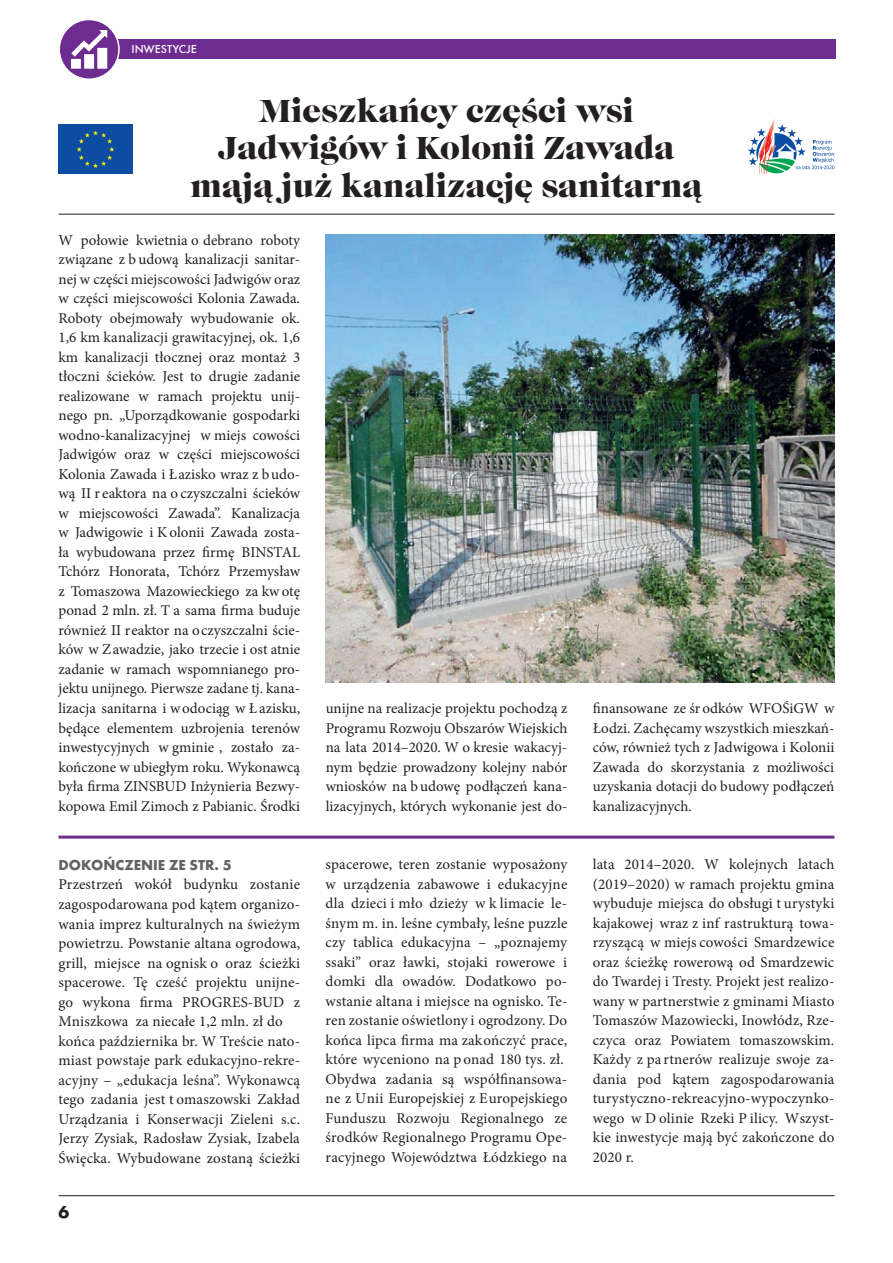
<style>
.page{position:relative;width:893px;height:1263px;background:#fff}
.page>*{position:absolute;margin:0;border:0;box-sizing:border-box;transform-origin:0 0}
.t1{font:33px/37.5px "Caslon Gra DCE";color:#231f20;text-align:center}
.t2{font:700 18px "Futura TCE";color:#231f20}
.t3{font:15px/19.5px "Minion Pro";letter-spacing:.01em;color:#231f20;text-align:justify}
.t4{font:700 15px "Futura TCE";color:#636366}
.t5{font:500 12px "Futura TCE";color:#fff}
</style>
<div class="page">
<hr style="left:58px;top:1195px;width:776px;height:1px;background:#231f20">
<img style="left:326px;top:234px;width:508px;height:448px">
<div style="left:58px;top:124px;width:75px;height:50px;background:#0d4da1"></div>
<svg style="left:77px;top:130px;width:37px;height:38px"></svg>
<svg style="left:748px;top:124px;width:86px;height:49px"></svg>
<div style="left:117px;top:39px;width:718px;height:19px;background:#6e2c91"></div>
<div style="left:59px;top:19px;width:60px;height:60px;background:#6e2c91;border-radius:50%"></div>
<div style="left:58px;top:19px;width:62px;height:61px;border:2px solid #fff;border-radius:50%"></div>
<svg style="left:71px;top:30px;width:36px;height:39px"></svg>
<hr style="left:58px;top:214px;width:776px;height:1px;background:#231f20">
<hr style="left:58px;top:836px;width:776px;height:2px;background:#6e2c91">
<p class="t5" style="left:132px;top:42px;width:67px">INWESTYCJE</p>
<h1 class="t1" style="left:190px;top:93px;width:514px">Mieszkańcy części wsi<br>Jadwigów i Kolonii Zawada mają już kanalizację sanitarną</h1>
<p class="t3" style="left:58px;top:230px;width:243px">W połowie kwietnia o debrano roboty związane z b udową kanalizacji sanitar&shy;nej w części miejscowości Jadwigów oraz w części miejscowości Kolonia Zawada.<br>Roboty obejmowały wybudowanie ok.<br>1,6 km kanalizacji grawitacyjnej, ok. 1,6 km kanalizacji tłocznej oraz montaż 3 tłoczni ścieków. Jest to drugie zadanie realizowane w ramach projektu unij&shy;nego pn. „Uporządkowanie gospodarki wodno-kanalizacyjnej w miejs cowości Jadwigów oraz w części miejscowości Kolonia Zawada i Łazisko wraz z budo&shy;wą II r eaktora na o czyszczalni ścieków w miejscowości Zawada”. Kanalizacja w Jadwigowie i K olonii Zawada zosta&shy;ła wybudowana przez firmę BINSTAL Tchórz Honorata, Tchórz Przemysław z Tomaszowa Mazowieckiego za kw otę ponad 2 mln. zł. T a sama firma buduje również II reaktor na oczyszczalni ście&shy;ków w Z awadzie, jako trzecie i ost atnie zadanie w ramach wspomnianego pro&shy;jektu unijnego. Pierwsze zadane tj. kana&shy;lizacja sanitarna i w odociąg w Ł azisku, będące elementem uzbrojenia terenów inwestycyjnych w gminie , zostało za&shy;kończone w ubiegłym roku. Wykonawcą była firma ZINSBUD Inżynieria Bezwy&shy;kopowa Emil Zimoch z Pabianic. Środki</p>
<p class="t4" style="left:58px;top:856px;width:175px">DOKOŃCZENIE ZE STR. 5</p>
<p class="t3" style="left:58px;top:875px;width:243px;text-align:left">Przestrzeń wokół budynku zostanie zagospodarowana pod kątem organizo&shy;wania imprez kulturalnych na świeżym powietrzu. Powstanie altana ogrodowa, grill, miejsce na ognisk o oraz ścieżki spacerowe. Tę cześć projektu unijne&shy;go wykona firma PROGRES-BUD z Mniszkowa za niecałe 1,2 mln. zł do końca października br. W Treście nato&shy;miast powstaje park edukacyjno-rekre&shy;acyjny – „edukacja leśna”. Wykonawcą tego zadania jest t omaszowski Zakład Urządzania i Konserwacji Zieleni s.c.<br>Jerzy Zysiak, Radosław Zysiak, Izabela Święcka. Wybudowane zostaną ścieżki</p>
<p class="t2" style="left:58px;top:1201px;width:12px">6</p>
<p class="t3" style="left:326px;top:698px;width:243px">unijne na realizacje projektu pochodzą z Programu Rozwoju Obszarów Wiejskich na lata 2014–2020. W o kresie wakacyj&shy;nym będzie prowadzony kolejny nabór wniosków na b udowę podłączeń kana&shy;lizacyjnych, których wykonanie jest do-</p>
<p class="t3" style="left:593px;top:700px;width:243px">finansowane ze śr odków WFOŚiGW w Łodzi. Zachęcamy wszystkich mieszkań&shy;ców, również tych z Jadwigowa i Kolonii Zawada do skorzystania z możliwości uzyskania dotacji do budowy podłączeń kanalizacyjnych.</p>
<p class="t3" style="left:326px;top:854px;width:243px;text-align:left">spacerowe, teren zostanie wyposażony w urządzenia zabawowe i edukacyjne dla dzieci i mło dzieży w k limacie le&shy;śnym m. in. leśne cymbały, leśne puzzle czy tablica edukacyjna – „poznajemy ssaki” oraz ławki, stojaki rowerowe i domki dla owadów. Dodatkowo po&shy;wstanie altana i miejsce na ognisko. Te&shy;ren zostanie oświetlony i ogrodzony. Do końca lipca firma ma zakończyć prace, które wyceniono na p onad 180 tys. zł.<br>Obydwa zadania są współfinansowa&shy;ne z Unii Europejskiej z Europejskiego Funduszu Rozwoju Regionalnego ze środków Regionalnego Programu Ope&shy;racyjnego Województwa Łódzkiego na</p>
<p class="t3" style="left:593px;top:854px;width:243px">lata 2014–2020. W kolejnych latach (2019–2020) w ramach projektu gmina wybuduje miejsca do obsługi t urystyki kajakowej wraz z inf rastrukturą towa&shy;rzyszącą w miejs cowości Smardzewice oraz ścieżkę rowerową od Smardzewic do Twardej i Tresty. Projekt jest realizo&shy;wany w partnerstwie z gminami Miasto Tomaszów Mazowiecki, Inowłódz, Rze&shy;czyca oraz Powiatem tomaszowskim.<br>Każdy z pa rtnerów realizuje swoje za&shy;dania pod kątem zagospodarowania turystyczno-rekreacyjno-wypoczynko&shy;wego w D olinie Rzeki P ilicy. Wszyst&shy;kie inwestycje mają być zakończone do 2020 r.</p>
</div>
